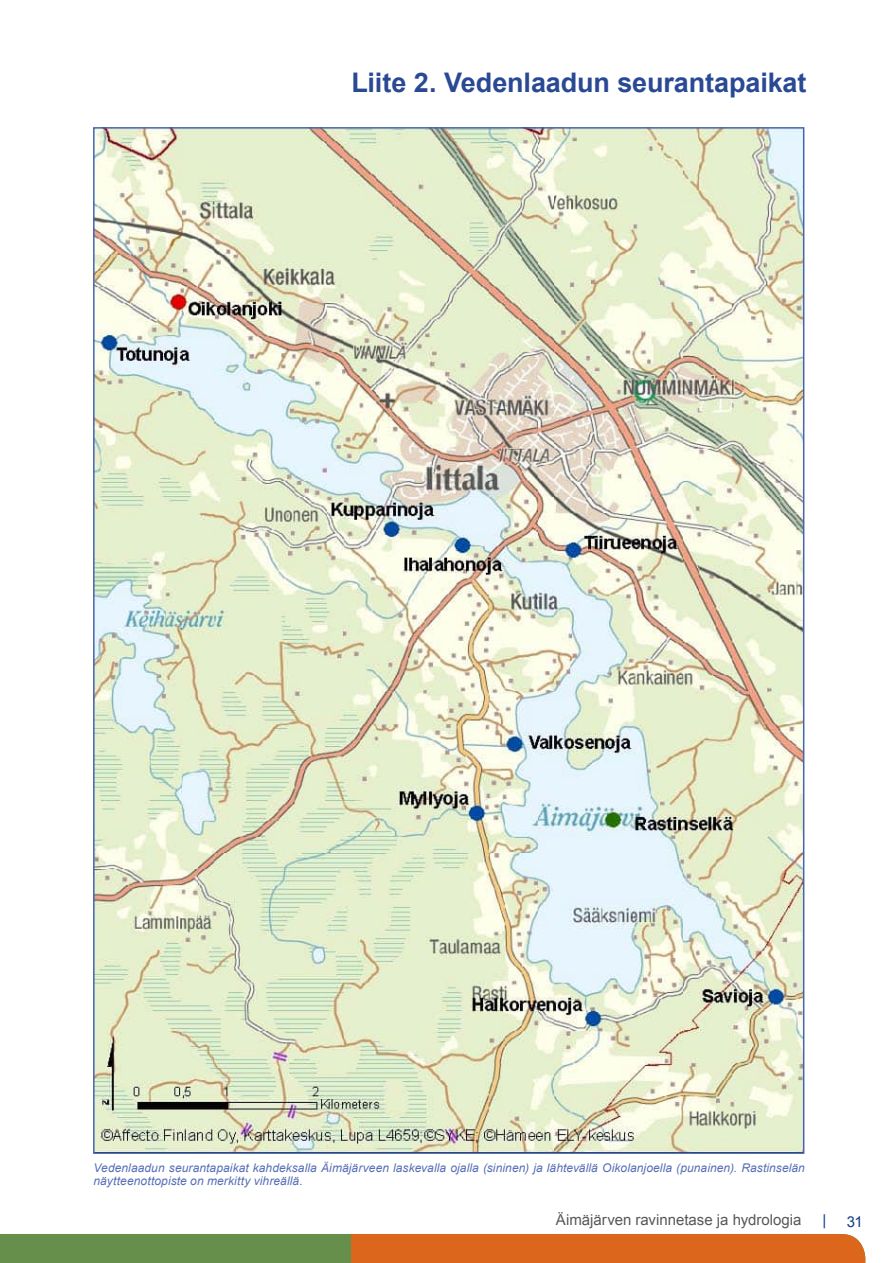
<style>
.page{position:relative;width:893px;height:1263px;background:#fff}
.page>*{position:absolute;margin:0;border:0;box-sizing:border-box;transform-origin:0 0}
.Otsikko{font:700 27px "Arial";letter-spacing:-.005em;color:#2a4994}
.t1{font:15px "Arial";color:#57585a}
.t2{font:15px "Arial";color:#103d8c}
.Kuvatekstit{font:italic 12px/13.5px "Arial";letter-spacing:.01em;color:#566fb5}
</style>
<div class="page">
<div style="left:350px;top:1234px;width:515px;height:29px;background:#dc661c"></div>
<div style="left:0;top:1234px;width:350px;height:29px;background:#668f4b"></div>
<img style="left:96px;top:130px;width:705px;height:1021px">
<p class="Otsikko" style="left:351px;top:65px;width:456px">Liite 2. Vedenlaadun seurantapaikat</p>
<p class="Kuvatekstit" style="left:94px;top:1161px;width:713px">Vedenlaadun seurantapaikat kahdeksalla Äimäjärveen laskevalla ojalla (sininen) ja lähtevällä Oikolanjoella (punainen). Rastinselän näytteenottopiste on merkitty vihreällä.</p>
<p class="t1" style="left:556px;top:1210px;width:247px">Äimäjärven ravinnetase ja hydrologia</p>
<p class="t2" style="left:822px;top:1210px;width:5px">|</p>
<p class="t2" style="left:847px;top:1211px;width:18px">31</p>
</div>
